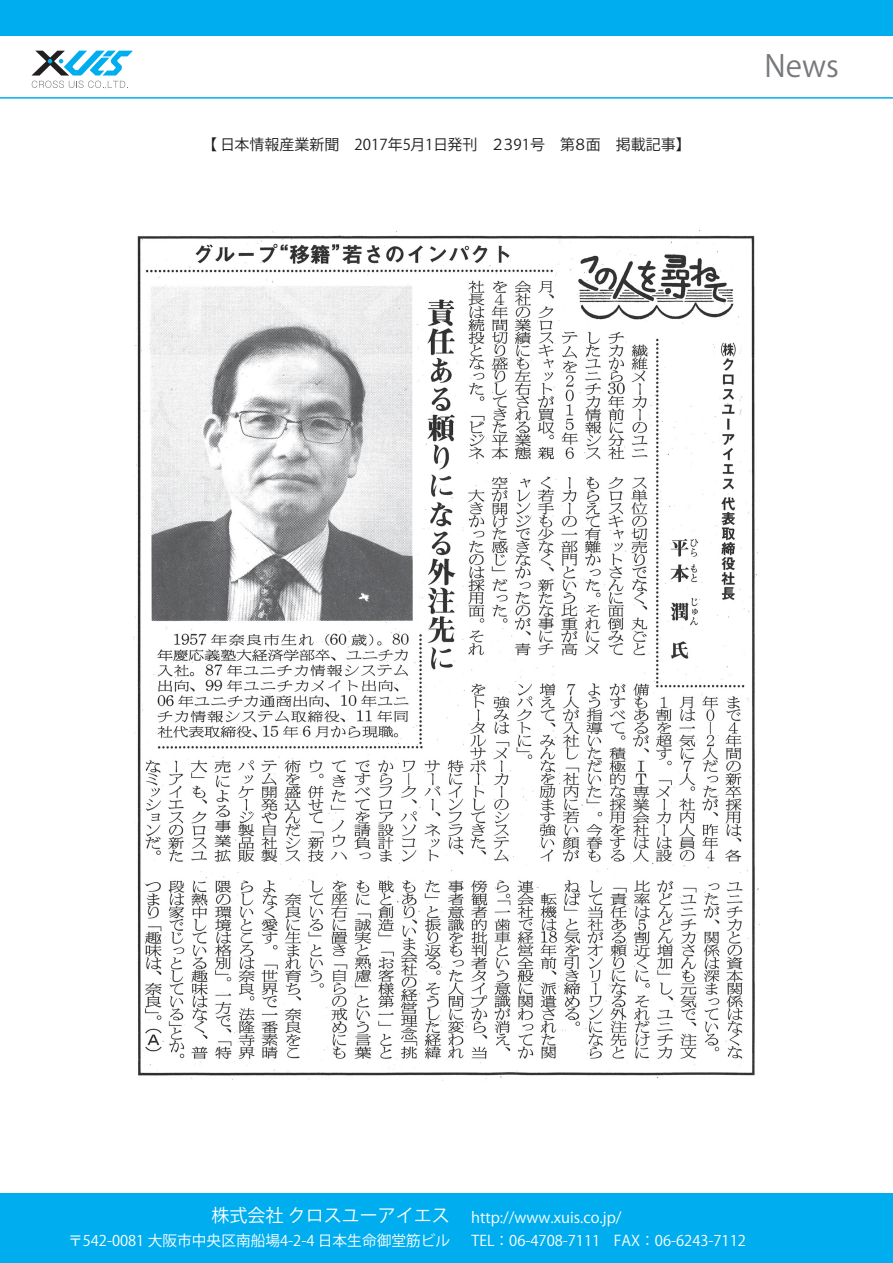
<style>
.page{position:relative;width:893px;height:1263px;background:#fff}
.page>*{position:absolute;margin:0;border:0;box-sizing:border-box;transform-origin:0 0}
.t1{font:30.15px "Gothic MB101 Pro Light 90 ms RKSJ H";color:#76787b}
.t2{font:15px "Gothic MB101 Pr 5 Light 90 ms RKSJ H";color:#231f20}
.t3{font:15px "Gothic MB101 Pr 5 Regular 90 ms RKSJ H";color:#fff}
.t4{font:14.7px "Gothic BBB Pro Medium 90 ms RKSJ H";color:#fff}
.s1{font-size:18px}
</style>
<div class="page">
<svg style="left:31px;top:51px;width:102px;height:37px"></svg>
<div style="left:0;top:1193px;width:893px;height:70px;background:#00aeef"></div>
<div style="left:0;top:0;width:893px;height:36px;background:#00aeef"></div>
<hr style="left:0;top:97px;width:893px;height:2px;background:#00aeef">
<img style="left:134px;top:231px;width:625px;height:849px">
<p class="t2" style="left:202px;top:136px;width:490px">【 日本情報産業新聞　2017年5月1日発刊 ２３91号　第８面　掲載記事】</p>
<h1 class="t1" style="left:764px;top:49px;width:76px">News</h1>
<p class="t3" style="left:212px;top:1209px;width:411px"><span class="s1">株式会社 クロスユーアイエス</span> http://www.xuis.co.jp/</p>
<p class="t4" style="left:68px;top:1232px;width:384px">〒542-0081 大阪市中央区南船場4-2-4 日本生命御堂筋ビル</p>
<p class="t4" style="left:472px;top:1232px;width:276px">TEL：06-4708-7111 FAX：06-6243-7112</p>
</div>
